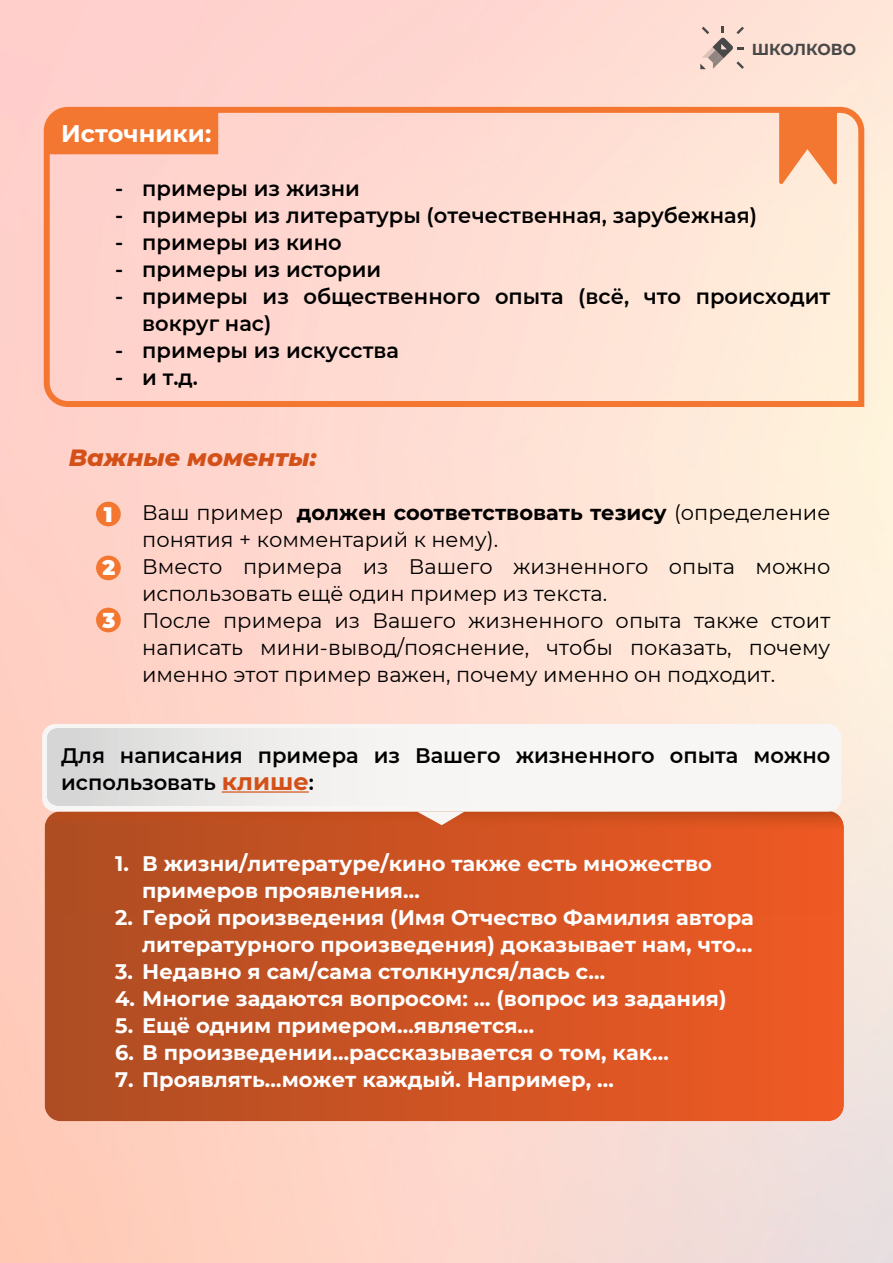
<style>
.page{position:relative;width:893px;height:1263px;background:#fff}
.page>*{position:absolute;margin:0;border:0;box-sizing:border-box;transform-origin:0 0}
.t1{font:italic 800 24px "Montserrat";color:#d35118}
.t2{font:700 24px "Montserrat";color:#fff}
.t3{font:700 21px/27px "Montserrat";color:#fff}
.t4{font:21px/27px "Montserrat";color:#000}
.t5{font:600 21px/27px "Montserrat";color:#000}
.t6{font:900 21px "Montserrat";color:#fff}
.t7{font:700 15.9px "Montserrat";color:#494949}
.s1{font-weight:700}
.s2{font-weight:700;font-size:24px;color:#d35118}
</style>
<div class="page">
<img style="left:0;top:0;width:893px;height:1263px">
<svg style="left:700px;top:27px;width:44px;height:42px;background:#d5beb5"></svg>
<svg style="left:45px;top:915px;width:799px;height:206px;background:#ce5323"></svg>
<svg style="left:45px;top:810px;width:799px;height:105px;background:#cd5222"></svg>
<div style="left:96px;top:502px;width:25px;height:24px;background:#f47731;border-radius:50%"></div>
<div style="left:96px;top:555px;width:25px;height:25px;background:#f47731;border-radius:50%"></div>
<div style="left:96px;top:608px;width:25px;height:24px;background:#f47731;border-radius:50%"></div>
<div style="left:42px;top:724px;width:799px;height:88px;background:#f7f6f4;border-radius:13px"></div>
<svg style="left:417px;top:812px;width:47px;height:13px"></svg>
<svg style="left:47px;top:728px;width:207px;height:78px"></svg>
<svg style="left:41px;top:104px;width:826px;height:306px;background:#fed8ca"></svg>
<div style="left:47px;top:110px;width:171px;height:44px;background:#f47731"></div>
<svg style="left:779px;top:110px;width:58px;height:75px;background:#f69056"></svg>
<hr style="left:222px;top:791px;width:87px;height:2px;background:#d35118">
<p class="t2" style="left:61px;top:116px;width:152px">Источники:</p>
<p class="t7" style="left:752px;top:38px;width:106px">ШКОЛКОВО</p>
<p class="t5" style="left:115px;top:174px;width:246px">- примеры из жизни</p>
<p class="t5" style="left:115px;top:201px;width:643px">- примеры из литературы (отечественная, зарубежная)</p>
<p class="t5" style="left:115px;top:228px;width:228px">- примеры из кино</p>
<p class="t5" style="left:115px;top:255px;width:268px">- примеры из истории</p>
<p class="t5" style="left:142px;top:282px;width:690px;text-indent:-27px">- примеры из общественного опыта (всё, что происходит вокруг нас)</p>
<p class="t5" style="left:115px;top:336px;width:285px">- примеры из искусства</p>
<p class="t5" style="left:115px;top:363px;width:84px">- и т.д.</p>
<p class="t1" style="left:69px;top:440px;width:249px">Важные моменты:</p>
<p class="t4" style="left:142px;top:498px;width:690px">Ваш пример <span class="s1">должен соответствовать тезису</span> (определение понятия + комментарий к нему).<br>Вместо примера из Вашего жизненного опыта можно использовать ещё один пример из текста.<br>После примера из Вашего жизненного опыта также стоит написать мини-вывод/пояснение, чтобы показать, почему именно этот пример важен, почему именно он подходит.</p>
<p class="t6" style="left:104px;top:503px;width:10px">1</p>
<p class="t6" style="left:102px;top:556px;width:14px">2</p>
<p class="t6" style="left:102px;top:608px;width:14px">3</p>
<p class="t5" style="left:61px;top:741px;width:771px">Для написания примера из Вашего жизненного опыта можно использовать <span class="s2">клише</span>:</p>
<p class="t3" style="left:142px;top:849px;width:571px;text-indent:-27px">1. В жизни/литературе/кино также есть множество примеров проявления…</p>
<p class="t3" style="left:115px;top:903px;width:640px;text-align:right">2. Герой произведения (Имя Отчество Фамилия автора литературного произведения) доказывает нам, что…</p>
<p class="t3" style="left:115px;top:957px;width:491px">3. Недавно я сам/сама столкнулся/лась с…</p>
<p class="t3" style="left:115px;top:984px;width:613px">4. Многие задаются вопросом: … (вопрос из задания)</p>
<p class="t3" style="left:115px;top:1011px;width:421px">5. Ещё одним примером…является…</p>
<p class="t3" style="left:115px;top:1038px;width:555px">6. В произведении…рассказывается о том, как…</p>
<p class="t3" style="left:115px;top:1065px;width:500px">7. Проявлять…может каждый. Например, …</p>
</div>
